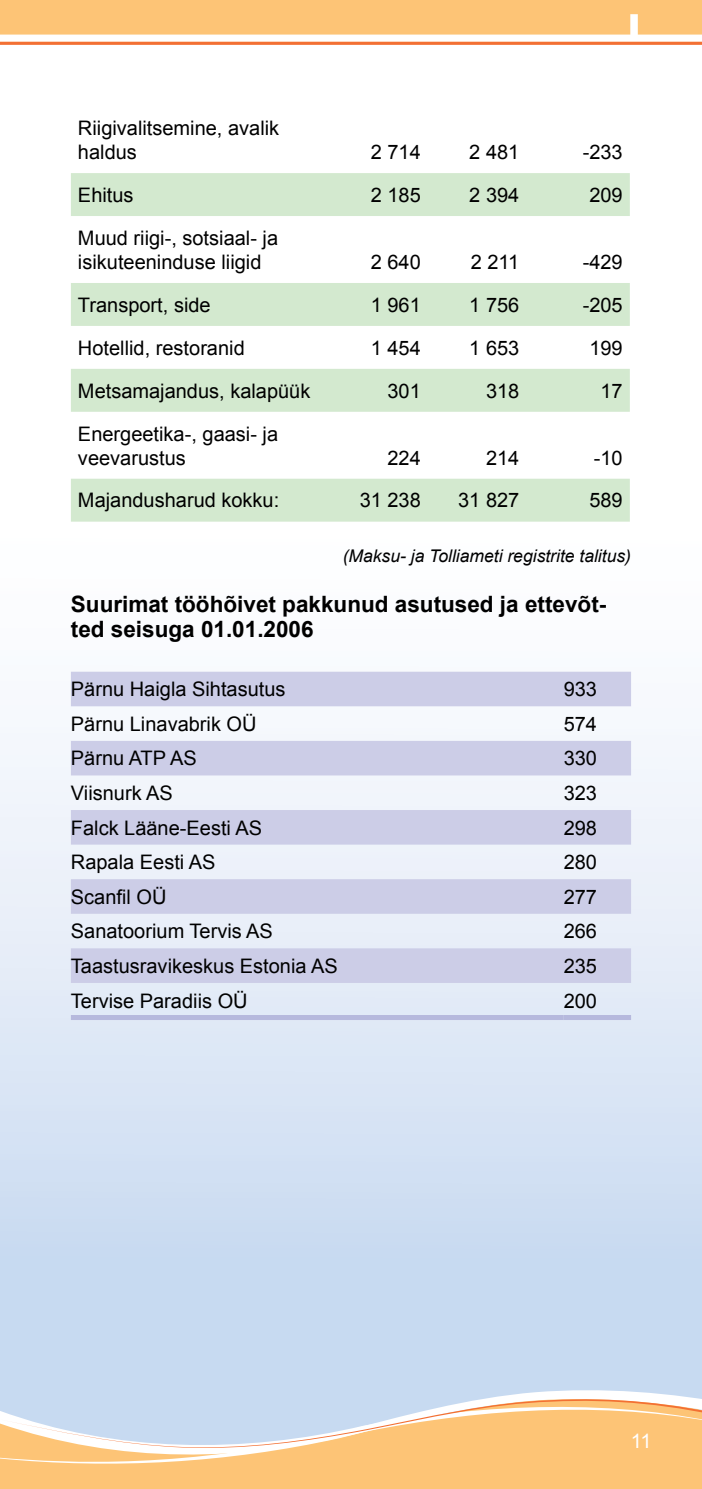
<style>
.page{position:relative;width:702px;height:1489px;background:#fff}
.page>*{position:absolute;margin:0;border:0;box-sizing:border-box;transform-origin:0 0}
.t1{font:700 22.5px/25px "Arial";color:#000}
.t2{font:20px/24px "Arial";color:#000}
.t3{font:20px "Arial";color:#fff}
.t4{font:italic 17.5px "Arial";color:#000}
</style>
<div class="page">
<div style="left:0;top:0;width:702px;height:1488px;background:linear-gradient(to bottom,#fff,#c8d9f1)"></div>
<div style="left:0;top:0;width:702px;height:43px;background:#fdc476"></div>
<svg style="left:0;top:42px;width:702px;height:3px;background:#f3763c"></svg>
<div style="left:0;top:35px;width:702px;height:7px;background:#fff"></div>
<div style="left:630px;top:14px;width:7px;height:23px;background:#fff"></div>
<div style="left:0;top:1469px;width:702px;height:19px;background:#fdc476"></div>
<svg style="left:0;top:1386px;width:702px;height:83px;background:#eccfa7"></svg>
<svg style="left:0;top:1396px;width:702px;height:53px;background:#e5d5c0"></svg>
<svg style="left:71px;top:173px;width:558px;height:348px"></svg>
<svg style="left:71px;top:671px;width:560px;height:311px;fill:#cccde7"></svg>
<div style="left:71px;top:1014px;width:492px;height:5px;background:#b6b9dd"></div>
<div style="left:563px;top:1014px;width:68px;height:5px;background:#b6b9dd"></div>
<p class="t2" style="left:78px;top:116px;width:203px">Riigivalitsemine, avalik haldus</p>
<p class="t2" style="left:371px;top:140px;width:52px">2 714</p>
<p class="t2" style="left:469px;top:140px;width:52px">2 481</p>
<p class="t2" style="left:582px;top:140px;width:42px">-233</p>
<p class="t2" style="left:78px;top:183px;width:57px">Ehitus</p>
<p class="t2" style="left:371px;top:183px;width:52px">2 185</p>
<p class="t2" style="left:469px;top:183px;width:52px">2 394</p>
<p class="t2" style="left:589px;top:183px;width:35px">209</p>
<p class="t2" style="left:78px;top:226px;width:202px">Muud riigi-, sotsiaal- ja isikuteeninduse liigid</p>
<p class="t2" style="left:371px;top:250px;width:52px">2 640</p>
<p class="t2" style="left:471px;top:250px;width:50px">2 211</p>
<p class="t2" style="left:582px;top:250px;width:42px">-429</p>
<p class="t2" style="left:78px;top:293px;width:134px">Transport, side</p>
<p class="t2" style="left:371px;top:293px;width:52px">1 961</p>
<p class="t2" style="left:469px;top:293px;width:52px">1 756</p>
<p class="t2" style="left:582px;top:293px;width:42px">-205</p>
<p class="t2" style="left:78px;top:336px;width:168px">Hotellid, restoranid</p>
<p class="t2" style="left:371px;top:336px;width:52px">1 454</p>
<p class="t2" style="left:469px;top:336px;width:52px">1 653</p>
<p class="t2" style="left:589px;top:336px;width:35px">199</p>
<p class="t2" style="left:78px;top:379px;width:234px">Metsamajandus, kalapüük</p>
<p class="t2" style="left:387px;top:379px;width:35px">301</p>
<p class="t2" style="left:486px;top:379px;width:35px">318</p>
<p class="t2" style="left:600px;top:379px;width:24px">17</p>
<p class="t2" style="left:78px;top:421px;width:202px">Energeetika-, gaasi- ja veevarustus</p>
<p class="t2" style="left:387px;top:445px;width:35px">224</p>
<p class="t2" style="left:486px;top:445px;width:35px">214</p>
<p class="t2" style="left:593px;top:445px;width:30px">-10</p>
<p class="t2" style="left:78px;top:488px;width:203px">Majandusharud kokku:</p>
<p class="t2" style="left:359px;top:488px;width:63px">31 238</p>
<p class="t2" style="left:458px;top:488px;width:63px">31 827</p>
<p class="t2" style="left:589px;top:488px;width:35px">589</p>
<p class="t4" style="left:343px;top:543px;width:290px">(Maksu- ja Tolliameti registrite talitus)</p>
<p class="t1" style="left:71px;top:592px;width:537px">Suurimat tööhõivet pakkunud asutused ja ettevõt&shy;ted seisuga 01.01.2006</p>
<p class="t2" style="left:71px;top:677px;width:216px">Pärnu Haigla Sihtasutus</p>
<p class="t2" style="left:563px;top:677px;width:35px">933</p>
<p class="t2" style="left:71px;top:712px;width:187px">Pärnu Linavabrik OÜ</p>
<p class="t2" style="left:563px;top:712px;width:35px">574</p>
<p class="t2" style="left:71px;top:746px;width:128px">Pärnu ATP AS</p>
<p class="t2" style="left:563px;top:746px;width:35px">330</p>
<p class="t2" style="left:71px;top:781px;width:103px">Viisnurk AS</p>
<p class="t2" style="left:563px;top:781px;width:35px">323</p>
<p class="t2" style="left:71px;top:815px;width:193px">Falck Lääne-Eesti AS</p>
<p class="t2" style="left:563px;top:815px;width:35px">298</p>
<p class="t2" style="left:71px;top:850px;width:146px">Rapala Eesti AS</p>
<p class="t2" style="left:563px;top:850px;width:35px">280</p>
<p class="t2" style="left:71px;top:884px;width:97px">Scanfil OÜ</p>
<p class="t2" style="left:563px;top:884px;width:35px">277</p>
<p class="t2" style="left:71px;top:919px;width:203px">Sanatoorium Tervis AS</p>
<p class="t2" style="left:563px;top:919px;width:35px">266</p>
<p class="t2" style="left:71px;top:954px;width:268px">Taastusravikeskus Estonia AS</p>
<p class="t2" style="left:563px;top:954px;width:35px">235</p>
<p class="t2" style="left:71px;top:988px;width:178px">Tervise Paradiis OÜ</p>
<p class="t2" style="left:563px;top:988px;width:35px">200</p>
<p class="t3" style="left:630px;top:1428px;width:22px">11</p>
</div>
